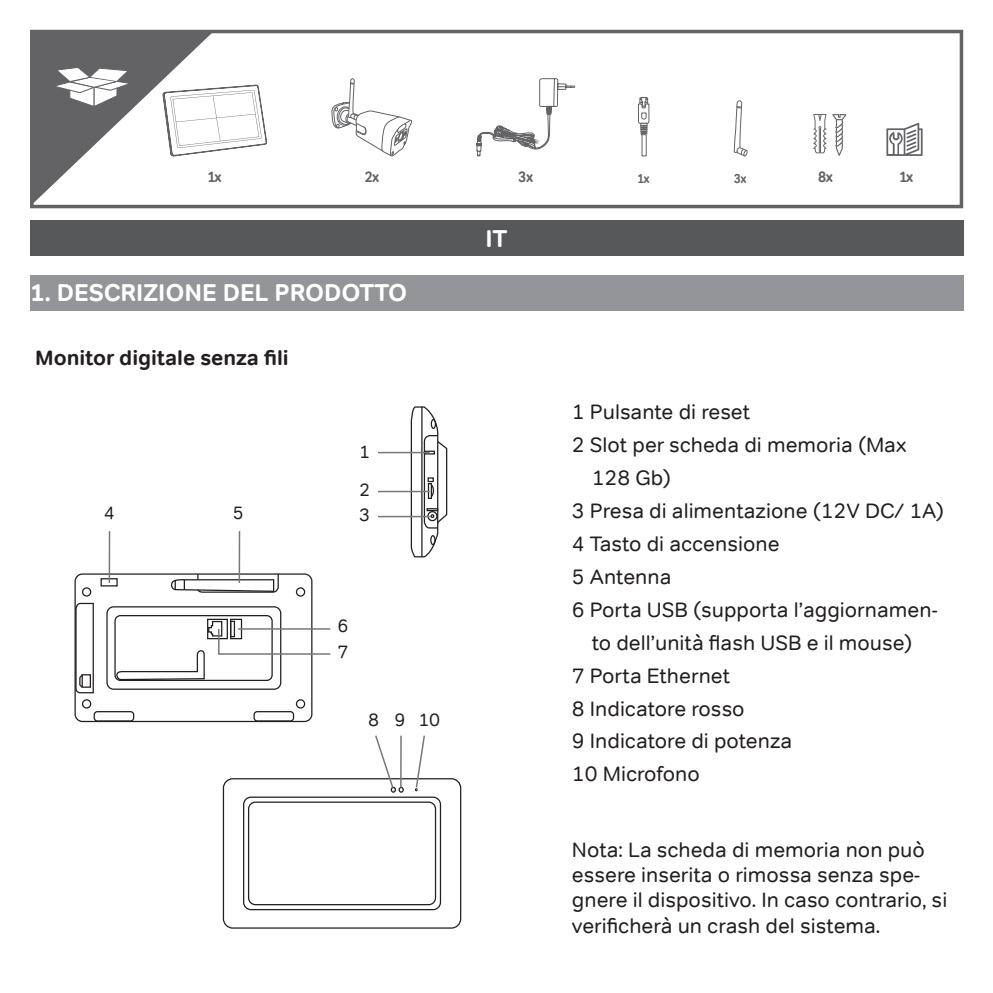
<style>
.page{position:relative;width:993px;height:993px;background:#fff}
.page>*{position:absolute;margin:0;border:0;box-sizing:border-box;transform-origin:0 0}
.t1{font:700 24.5px "Tondo";color:#fff}
.t2{font:21px/25.2px "Tondo";color:#231f20}
.t3{font:700 21px "Tondo";color:#231f20}
.t4{font:17.85px/26.2px "Tondo";letter-spacing:.355em;color:#231f20}
.t5{font:15.05px "Tondo Signage";color:#636366}
.t6{font:12.95px "Tondo Signage";color:#636366}
</style>
<div class="page">
<div style="left:30px;top:275px;width:932px;height:35px;background:#939598"></div>
<svg style="left:886px;top:123px;width:36px;height:33px"></svg>
<svg style="left:832px;top:114px;width:14px;height:42px"></svg>
<svg style="left:813px;top:114px;width:13px;height:39px"></svg>
<svg style="left:35px;top:35px;width:232px;height:167px"></svg>
<svg style="left:331px;top:78px;width:81px;height:79px"></svg>
<svg style="left:638px;top:97px;width:11px;height:37px"></svg>
<svg style="left:476px;top:78px;width:99px;height:79px"></svg>
<svg style="left:733px;top:100px;width:15px;height:57px"></svg>
<div style="left:30px;top:30px;width:932px;height:178px;border:4px solid #636366"></div>
<div style="left:30px;top:220px;width:932px;height:36px;background:#57585a"></div>
<div style="left:74px;top:573px;width:238px;height:148px;border:1px solid #231f20;border-radius:7px"></div>
<div style="left:100px;top:578px;width:18px;height:8px;border:1px solid #231f20"></div>
<div style="left:82px;top:587px;width:9px;height:9px;border:1px solid #231f20;border-radius:50%"></div>
<div style="left:296px;top:587px;width:9px;height:9px;border:1px solid #231f20;border-radius:50%"></div>
<div style="left:82px;top:699px;width:9px;height:9px;border:1px solid #231f20;border-radius:50%"></div>
<div style="left:296px;top:699px;width:9px;height:9px;border:1px solid #231f20;border-radius:50%"></div>
<div style="left:230px;top:618px;width:12px;height:21px;border:1px solid #231f20"></div>
<div style="left:207px;top:618px;width:21px;height:21px;border:1px solid #231f20"></div>
<div style="left:106px;top:606px;width:175px;height:83px;border:1px solid #231f20;border-radius:7px"></div>
<div style="left:114px;top:614px;width:159px;height:66px;border:1px solid #231f20;border-radius:5px"></div>
<svg style="left:75px;top:602px;width:19px;height:91px"></svg>
<div style="left:94px;top:710px;width:40px;height:11px;border:1px solid #231f20;border-radius:3px"></div>
<div style="left:253px;top:710px;width:41px;height:11px;border:1px solid #231f20;border-radius:3px"></div>
<svg style="left:170px;top:572px;width:109px;height:21px"></svg>
<svg style="left:116px;top:620px;width:215px;height:59px"></svg>
<hr style="left:109px;top:531px;width:1px;height:51px;background:#76787b">
<hr style="left:238px;top:531px;width:2px;height:51px;background:#76787b">
<svg style="left:410px;top:406px;width:38px;height:152px"></svg>
<hr style="left:378px;top:451px;width:51px;height:2px;background:#76787b">
<hr style="left:378px;top:490px;width:51px;height:2px;background:#76787b">
<hr style="left:378px;top:515px;width:51px;height:2px;background:#76787b">
<div style="left:223px;top:777px;width:238px;height:151px;border:1px solid #231f20;border-radius:9px"></div>
<div style="left:243px;top:796px;width:198px;height:113px;border:1px solid #231f20;border-radius:7px"></div>
<div style="left:248px;top:801px;width:188px;height:103px;border:1px solid #231f20;border-radius:7px"></div>
<svg style="left:374px;top:735px;width:30px;height:57px"></svg>
<hr style="left:400px;top:735px;width:1px;height:52px;background:#76787b">
<svg style="left:414px;top:735px;width:12px;height:55px"></svg>
<p class="t5" style="left:208px;top:168px;width:15px">1x</p>
<p class="t5" style="left:365px;top:168px;width:16px">2x</p>
<p class="t5" style="left:518px;top:168px;width:16px">3x</p>
<p class="t6" style="left:637px;top:170px;width:13px">1x</p>
<p class="t6" style="left:734px;top:170px;width:14px">3x</p>
<p class="t5" style="left:817px;top:168px;width:16px">8x</p>
<p class="t5" style="left:899px;top:168px;width:15px">1x</p>
<p class="t1" style="left:30px;top:278px;width:379px">1. DESCRIZIONE DEL PRODOTTO</p>
<p class="t3" style="left:35px;top:344px;width:255px">Monitor digitale senza fili</p>
<p class="t4" style="left:104px;top:500px;width:12px">4</p>
<p class="t4" style="left:233px;top:500px;width:12px">5</p>
<p class="t4" style="left:359px;top:433px;width:12px;line-height:38.1px">1<br>2</p>
<p class="t4" style="left:359px;top:501px;width:12px">3</p>
<p class="t4" style="left:337px;top:612px;width:12px">6<br>7</p>
<p class="t4" style="left:368px;top:706px;width:74px">8 910</p>
<p class="t1" style="left:485px;top:223px;width:24px">IT</p>
<p class="t2" style="left:571px;top:399px;width:180px">1 Pulsante di reset</p>
<p class="t2" style="left:571px;top:432px;width:336px">2 Slot per scheda di memoria (Max</p>
<p class="t2" style="left:591px;top:465px;width:81px">128 Gb)</p>
<p class="t2" style="left:571px;top:498px;width:373px">3 Presa di alimentazione (12V DC/ 1A)</p>
<p class="t2" style="left:571px;top:531px;width:209px">4 Tasto di accensione</p>
<p class="t2" style="left:571px;top:563px;width:101px">5 Antenna</p>
<p class="t2" style="left:571px;top:596px;width:367px">6 Porta USB (supporta l’aggiornamen-</p>
<p class="t2" style="left:591px;top:629px;width:322px">to dell’unità flash USB e il mouse)</p>
<p class="t2" style="left:571px;top:662px;width:160px">7 Porta Ethernet</p>
<p class="t2" style="left:571px;top:695px;width:174px">8 Indicatore rosso</p>
<p class="t2" style="left:571px;top:728px;width:222px">9 Indicatore di potenza</p>
<p class="t2" style="left:571px;top:761px;width:129px">10 Microfono</p>
<p class="t4" style="left:569px;top:502px;width:74px">8 910</p>
<p class="t2" style="left:571px;top:836px;width:377px">Nota: La scheda di memoria non può essere inserita o rimossa senza spe&shy;gnere il dispositivo. In caso contrario, si verificherà un crash del sistema.</p>
</div>
